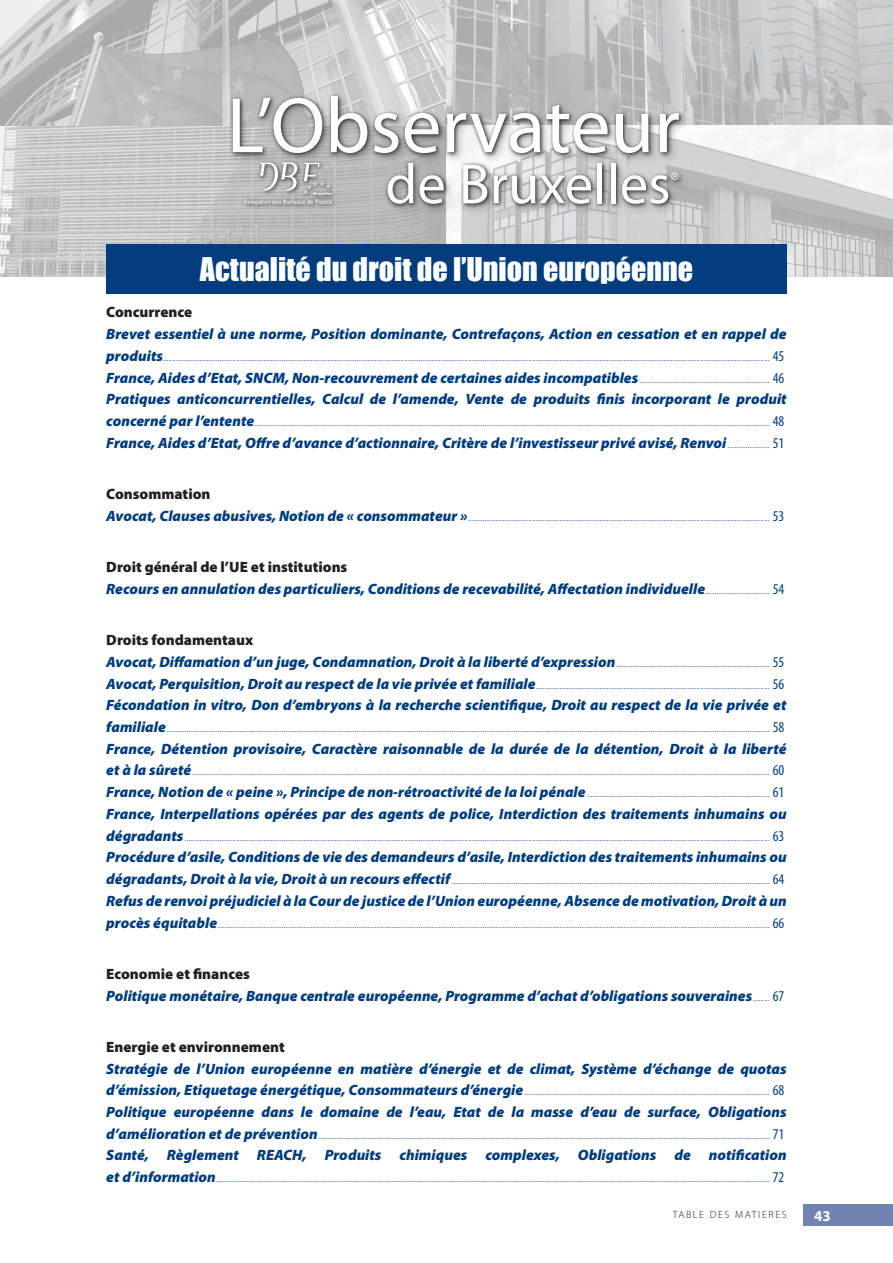
<style>
.page{position:relative;width:893px;height:1263px;background:#fff}
.page>*{position:absolute;margin:0;border:0;box-sizing:border-box;transform-origin:0 0}
.t1{font:79.2px "Myriad Pro";color:#fff}
.t2{font:56.55px "Myriad Pro";color:#fff}
.t3{font:30px "Impact";color:#fff}
.t4{font:22.65px "Myriad Pro";color:#fff}
.t5{font:italic 900 15px/21.8px "Myriad Pro";color:#013d7d}
.t6{font:900 15px "Myriad Pro";color:#231f20}
.t7{font:700 15px "Myriad Pro";color:#fff}
.t8{font:300 10.5px/21.8px "Myriad Pro";color:#013d7d}
.t9{font:300 10.5px "Myriad Pro";letter-spacing:.15em;color:#231f20}
.t10{font:500 6.15px "Helvetica Neue LT Std";letter-spacing:.05em;color:#fff;scale:.8 1}
.t11{font:italic 700 4.35px "Myriad Pro";letter-spacing:.05em;color:#fff}
.s1{font-weight:900;font-style:italic;font-size:15px}
.s2{font-weight:400;font-stretch:condensed;font-size:15px}
.s3{font-weight:300;font-style:normal;font-size:10.5px}
.s4{font-weight:400;font-style:normal;font-stretch:condensed}
.s5{font-style:normal;color:#231f20}
</style>
<div class="page">
<img style="left:0;top:0;width:893px;height:276px">
<div style="left:229px;top:92px;width:462px;height:124px;background:#231f20;opacity:.3"></div>
<img style="left:281px;top:162px;width:16px;height:29px">
<div style="left:106px;top:244px;width:681px;height:50px;background:#013d7d"></div>
<div style="left:804px;top:1205px;width:89px;height:21px;background:#7183b1"></div>
<h1 class="t1" style="left:227px;top:77px;width:455px">L’Observateur</h1>
<h2 class="t2" style="left:385px;top:149px;width:287px">de Bruxelles</h2>
<h3 class="t4" style="left:671px;top:167px;width:11px">®</h3>
<p class="t11" style="left:313px;top:191px;width:20px">Bruxelles</p>
<p class="t10" style="left:244px;top:198px;width:112px">Délégation des Barreaux de France</p>
<h3 class="t3" style="left:200px;top:251px;width:495px">Actualité du droit de l’Union européenne</h3>
<h3 class="t6" style="left:106px;top:302px;width:87px">Concurrence</h3>
<h3 class="t5" style="left:106px;top:323px;width:682px">Brevet essentiel à une norme, Position dominante, Contrefaçons, Action en cessation et en rappel de</h3>
<p class="t8" style="left:106px;top:346px;width:680px"><span class="s1">produits</span>............................................................................................................................................................................................................................................................................................................................................ <span class="s2">45<br></span><span class="s1">France, Aides d’Etat, SNCM, Non-recouvrement de certaines aides incompatibles</span>....................................................................... <span class="s2">46</span></p>
<h3 class="t5" style="left:106px;top:388px;width:682px">Pratiques anticoncurrentielles, Calcul de l’amende, Vente de produits finis incorporant le produit</h3>
<p class="t8" style="left:106px;top:412px;width:679px"><span class="s1">concerné par l’entente</span>.......................................................................................................................................................................................................................................................................................... <span class="s2">48</span></p>
<h3 class="t5" style="left:106px;top:431px;width:679px">France, Aides d’Etat, Offre d’avance d’actionnaire, Critère de l’investisseur privé avisé, Renvoi<span class="s3">.......................</span> <span class="s4">51</span></h3>
<h3 class="t6" style="left:106px;top:484px;width:106px">Consommation</h3>
<p class="t8" style="left:106px;top:506px;width:679px"><span class="s1">Avocat, Clauses abusives, Notion de « consommateur »</span>..................................................................................................................................................................... <span class="s2">53</span></p>
<h3 class="t5" style="left:106px;top:555px;width:679px"><span class="s5">Droit général de l’UE et institutions<br></span>Recours en annulation des particuliers, Conditions de recevabilité, Affectation individuelle<span class="s3">...................................</span> <span class="s4">54</span></h3>
<h3 class="t6" style="left:106px;top:630px;width:148px">Droits fondamentaux</h3>
<p class="t8" style="left:106px;top:652px;width:679px"><span class="s1">Avocat, Diffamation d’un juge, Condamnation, Droit à la liberté d’expression</span>.................................................................................... <span class="s2">55<br></span><span class="s1">Avocat, Perquisition, Droit au respect de la vie privée et familiale</span>................................................................................................................................ <span class="s2">56</span></p>
<h3 class="t5" style="left:106px;top:694px;width:682px">Fécondation in vitro, Don d’embryons à la recherche scientifique, Droit au respect de la vie privée et</h3>
<p class="t8" style="left:106px;top:717px;width:679px"><span class="s1">familiale</span>.......................................................................................................................................................................................................................................................................................................................................... <span class="s2">58</span></p>
<h3 class="t5" style="left:106px;top:737px;width:682px">France, Détention provisoire, Caractère raisonnable de la durée de la détention, Droit à la liberté</h3>
<p class="t8" style="left:106px;top:761px;width:679px"><span class="s1">et à la sûreté</span>............................................................................................................................................................................................................................................................................................................................ <span class="s2">60<br></span><span class="s1">France, Notion de « peine », Principe de non-rétroactivité de la loi pénale</span>.................................................................................................... <span class="s2">61</span></p>
<h3 class="t5" style="left:106px;top:802px;width:682px">France, Interpellations opérées par des agents de police, Interdiction des traitements inhumains ou</h3>
<p class="t8" style="left:106px;top:826px;width:679px"><span class="s1">dégradants</span>................................................................................................................................................................................................................................................................................................................................ <span class="s2">63</span></p>
<h3 class="t5" style="left:106px;top:846px;width:682px">Procédure d’asile, Conditions de vie des demandeurs d’asile, Interdiction des traitements inhumains ou</h3>
<p class="t8" style="left:106px;top:870px;width:679px"><span class="s1">dégradants, Droit à la vie, Droit à un recours effectif</span>.............................................................................................................................................................................. <span class="s2">64</span></p>
<h3 class="t5" style="left:106px;top:889px;width:682px">Refus de renvoi préjudiciel à la Cour de justice de l’Union européenne, Absence de motivation, Droit à un</h3>
<p class="t8" style="left:106px;top:913px;width:679px"><span class="s1">procès équitable</span>.............................................................................................................................................................................................................................................................................................................. <span class="s2">66</span></p>
<h3 class="t5" style="left:106px;top:962px;width:679px"><span class="s5">Economie et finances<br></span>Politique monétaire, Banque centrale européenne, Programme d’achat d’obligations souveraines<span class="s3">.........</span> <span class="s4">67</span></h3>
<h3 class="t6" style="left:106px;top:1037px;width:180px">Energie et environnement</h3>
<h3 class="t5" style="left:106px;top:1057px;width:682px">Stratégie de l’Union européenne en matière d’énergie et de climat, Système d’échange de quotas</h3>
<p class="t8" style="left:106px;top:1081px;width:679px"><span class="s1">d’émission, Etiquetage énergétique, Consommateurs d’énergie</span>...................................................................................................................................... <span class="s2">68</span></p>
<h3 class="t5" style="left:106px;top:1100px;width:682px">Politique européenne dans le domaine de l’eau, Etat de la masse d’eau de surface, Obligations</h3>
<p class="t8" style="left:106px;top:1124px;width:679px"><span class="s1">d’amélioration et de prévention</span>....................................................................................................................................................................................................................................................... <span class="s2">71</span></p>
<h3 class="t5" style="left:106px;top:1144px;width:682px">Santé, Règlement REACH, Produits chimiques complexes, Obligations de notification</h3>
<p class="t8" style="left:106px;top:1168px;width:679px"><span class="s1">et d’information</span>............................................................................................................................................................................................................................................................................................................... <span class="s2">72</span></p>
<p class="t9" style="left:673px;top:1208px;width:115px">TABLE DES MATIERES</p>
<h3 class="t7" style="left:814px;top:1206px;width:18px">43</h3>
</div>
